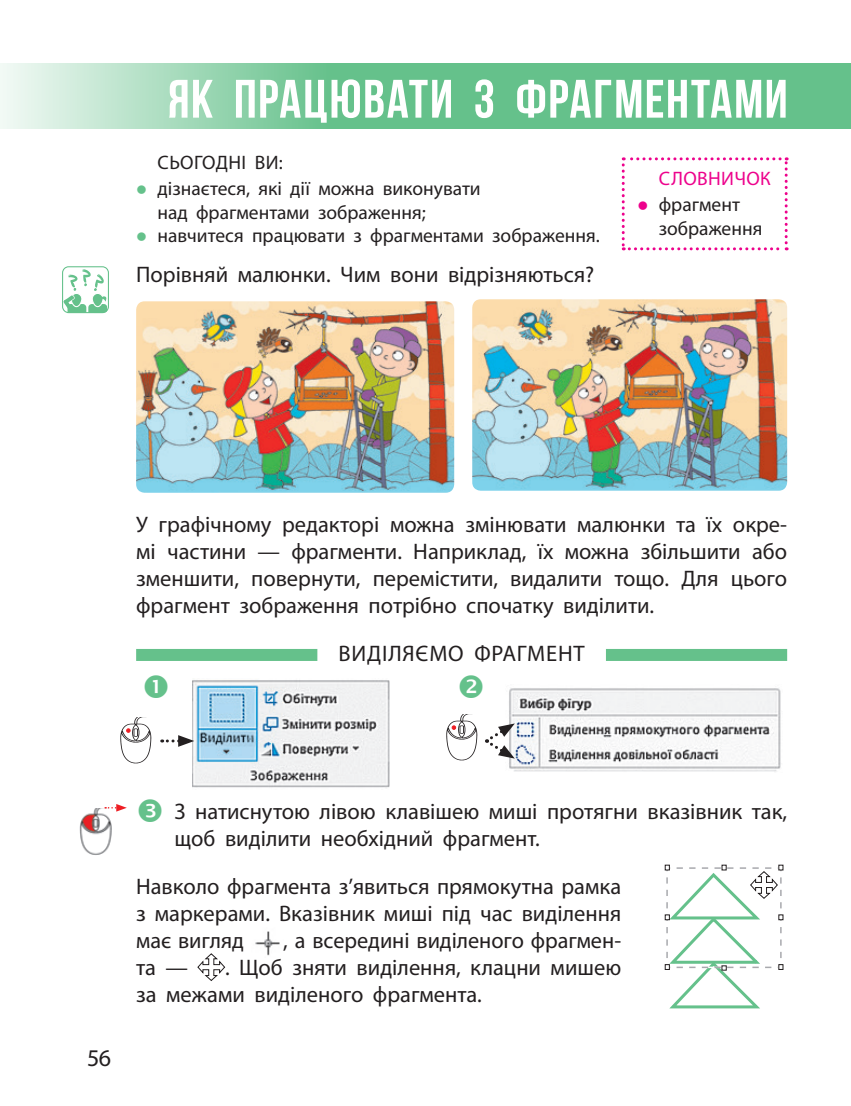
<style>
.page{position:relative;width:851px;height:1106px;background:#fff}
.page>*{position:absolute;margin:0;border:0;box-sizing:border-box;transform-origin:0 0}
.t1{font:700 54px "Bebas Neue";color:#fff}
.t2{font:24px "Myriad Pro";color:#231f20}
.t3{font:22.5px/27px "Myriad Pro";color:#231f20;text-align:justify}
.t4{font:19.5px/23.4px "Myriad Pro";color:#231f20}
.t5{font:19.5px "Myriad Pro";letter-spacing:.02em;color:#ed028c}
</style>
<div class="page">
<svg style="left:0;top:64px;width:850px;height:65px;background:#80cb9f"></svg>
<div style="left:136px;top:649px;width:651px;height:12px;background:#65c18b"></div>
<div style="left:317px;top:637px;width:289px;height:30px;background:#fff"></div>
<img style="left:136px;top:301px;width:318px;height:192px">
<img style="left:472px;top:299px;width:315px;height:191px">
<img style="left:192px;top:680px;width:197px;height:108px">
<img style="left:509px;top:688px;width:272px;height:84px">
<img style="left:255px;top:931px;width:25px;height:25px">
<svg style="left:197px;top:953px;width:28px;height:28px"></svg>
<div style="left:62px;top:266px;width:47px;height:47px;border:1px solid #65c18b;border-radius:6px"></div>
<svg style="left:62px;top:269px;width:45px;height:45px"></svg>
<svg style="left:486px;top:723px;width:28px;height:35px"></svg>
<svg style="left:162px;top:735px;width:32px;height:12px"></svg>
<img style="left:79px;top:808px;width:33px;height:47px">
<svg style="left:105px;top:804px;width:22px;height:7px"></svg>
<img style="left:446px;top:714px;width:32px;height:47px">
<img style="left:120px;top:717px;width:32px;height:47px">
<svg style="left:664px;top:864px;width:119px;height:145px"></svg>
<svg style="left:621px;top:157px;width:166px;height:93px"></svg>
<h1 class="t1" style="left:168px;top:69px;width:91px">ЯК працювати</h1>
<h1 class="t1" style="left:473px;top:69px;width:68px">з фрагментами</h1>
<p class="t4" style="left:158px;top:150px;width:24px">Сьогод</p>
<p class="t4" style="left:157px;top:149px;width:325px;line-height:26.4px;text-indent:71px">ніви:<br>дізнаєтеся, які дії можна виконувати</p>
<p class="t4" style="left:157px;top:200px;width:444px">над фрагментами зображення;<br>навчитеся працювати з фрагментами зображення.</p>
<p class="t3" style="left:136px;top:261px;width:459px">Порівняй малюнки. Чим вони відрізняються?</p>
<p class="t5" style="left:658px;top:166px;width:113px">СЛОВНИЧОК</p>
<p class="t4" style="left:658px;top:193px;width:105px">фрагмент зображення</p>
<p class="t3" style="left:136px;top:510px;width:652px">У графічному редакторі можна змінювати малюнки та їх окре&shy;мі частини — фрагменти. Наприклад, їх можна збільшити або зменшити, повернути, перемістити, видалити тощо. Для цього фрагмент зображення потрібно спочатку виділити.</p>
<p class="t3" style="left:338px;top:639px;width:26px">Виділя</p>
<p class="t3" style="left:415px;top:639px;width:31px">ємо</p>
<p class="t3" style="left:474px;top:639px;width:15px">фрагме</p>
<p class="t3" style="left:558px;top:639px;width:26px">нт</p>
<p class="t2" style="left:87px;top:1043px;width:26px">56</p>
<p class="t3" style="left:174px;top:797px;width:614px">З натиснутою лівою клавішею миші протягни вказівник так, щоб виділити необхідний фрагмент.</p>
<p class="t3" style="left:136px;top:873px;width:486px">Навколо фрагмента з’явиться прямокутна рамка з маркерами. Вказівник миші під час виділення має вигляд</p>
<p class="t3" style="left:283px;top:927px;width:339px">, а всередині виділеного фрагмен-</p>
<p class="t3" style="left:136px;top:954px;width:486px;text-indent:89px">. Щоб зняти виділення, клацни мишею за межами виділеного фрагмента.</p>
<p class="t3" style="left:136px;top:954px;width:53px">та —</p>
</div>
